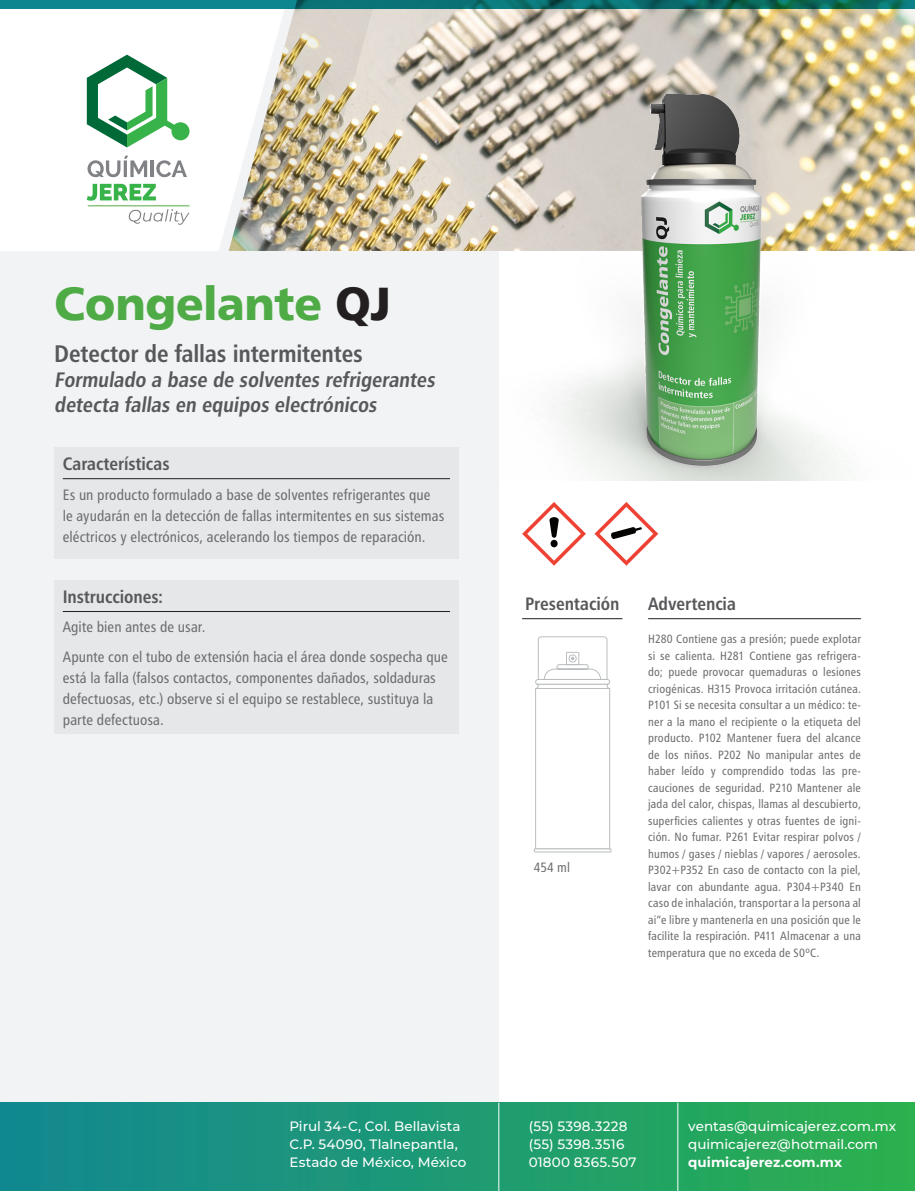
<style>
.page{position:relative;width:915px;height:1191px;background:#fff}
.page>*{position:absolute;margin:0;border:0;box-sizing:border-box;transform-origin:0 0}
.t1{font:46.5px "Humanist 777 BT Black B";letter-spacing:-.015em;color:#4fab46}
.t2{font:24px "Humanist 777 BT Bold Condensed B";letter-spacing:-.005em;color:#57585a}
.t3{font:21px/25.2px "Humanist 777 BT Bold Condensed B";color:#57585a}
.t4{font:18px "Humanist 777 BT Bold Condensed B";letter-spacing:-.005em;color:#57585a}
.t5{font:15px/21px "Humanist 777 BT Roman Condensed B";letter-spacing:.005em;color:#6c6d70}
.t6{font:500 13.5px/18px "Montserrat";letter-spacing:.005em;color:#fff}
.t7{font:700 13.5px "Montserrat";letter-spacing:.005em;color:#fff}
.t8{font:13.5px "Humanist 777 BT Roman Condensed B";color:#6c6d70}
.t9{font:12px/16.5px "Humanist 777 BT Roman Condensed B";letter-spacing:.01em;color:#6c6d70;text-align:justify}
.s1{color:#231f20}
</style>
<div class="page">
<div style="left:0;top:251px;width:498px;height:852px;background:#f2f3f4"></div>
<div style="left:0;top:1102px;width:914px;height:89px;background:linear-gradient(to right,#118793,#2cb04f)"></div>
<hr style="left:498px;top:1102px;width:1px;height:89px;background:#fff">
<hr style="left:677px;top:1102px;width:1px;height:89px;background:#fff">
<img style="left:373px;top:9px;width:541px;height:242px">
<svg style="left:0;top:0;width:914px;height:9px;background:#0b7475"></svg>
<img style="left:219px;top:9px;width:154px;height:242px">
<svg style="left:87px;top:55px;width:102px;height:92px"></svg>
<svg style="left:87px;top:156px;width:60px;height:21px"></svg>
<hr style="left:151px;top:160px;width:3px;height:17px;background:#808285">
<svg style="left:156px;top:160px;width:31px;height:17px"></svg>
<svg style="left:87px;top:184px;width:69px;height:17px"></svg>
<hr style="left:88px;top:205px;width:101px;height:1px;background:#54ab47">
<svg style="left:129px;top:209px;width:60px;height:16px"></svg>
<img style="left:498px;top:64px;width:416px;height:416px">
<div style="left:54px;top:447px;width:404px;height:111px;background:#e6e7e9"></div>
<hr style="left:63px;top:478px;width:387px;height:1px;background:#231f20">
<div style="left:54px;top:580px;width:404px;height:153px;background:#e6e7e9"></div>
<hr style="left:63px;top:611px;width:387px;height:1px;background:#231f20">
<hr style="left:522px;top:618px;width:100px;height:1px;background:#231f20">
<hr style="left:648px;top:618px;width:212px;height:1px;background:#231f20">
<div style="left:535px;top:688px;width:75px;height:161px;background:#fff;border:1px solid #babdbf"></div>
<svg style="left:535px;top:636px;width:75px;height:53px"></svg>
<div style="left:533px;top:848px;width:78px;height:4px;border:1px solid #babdbf"></div>
<svg style="left:594px;top:502px;width:64px;height:64px"></svg>
<svg style="left:522px;top:502px;width:63px;height:64px"></svg>
<div style="left:550px;top:540px;width:7px;height:7px;background:#040503;border-radius:50%"></div>
<p class="t1" style="left:54px;top:274px;width:338px">Congelante <span class="s1">QJ</span></p>
<p class="t2" style="left:54px;top:338px;width:310px">Detector de fallas intermitentes</p>
<p class="t3" style="left:54px;top:366px;width:385px">Formulado a base de solventes refrigerantes detecta fallas en equipos electrónicos</p>
<p class="t4" style="left:63px;top:452px;width:108px">Características</p>
<p class="t5" style="left:63px;top:483px;width:383px">Es un producto formulado a base de solventes refrigerantes que le ayudarán en la detección de fallas intermitentes en sus sistemas eléctricos y electrónicos, acelerando los tiempos de reparación.</p>
<p class="t4" style="left:63px;top:585px;width:102px">Instrucciones:</p>
<p class="t5" style="left:63px;top:616px;width:144px">Agite bien antes de usar.</p>
<p class="t5" style="left:63px;top:646px;width:386px">Apunte con el tubo de extensión hacia el área donde sospecha que está la falla (falsos contactos, componentes dañados, soldaduras defectuosas, etc.) observe si el equipo se restablece, sustituya la parte defectuosa.</p>
<p class="t4" style="left:525px;top:592px;width:96px">Presentación</p>
<p class="t4" style="left:648px;top:592px;width:89px">Advertencia</p>
<p class="t9" style="left:648px;top:630px;width:214px">H280 Contiene gas a presión; puede explotar si se calienta. H281 Contiene gas refrigera&shy;do; puede provocar quemaduras o lesiones criogénicas. H315 Provoca irritación cutánea.<br>P101 Si se necesita consultar a un médico: te&shy;ner a la mano el recipiente o la etiqueta del producto. P102 Mantener fuera del alcance de los niños. P202 No manipular antes de haber leído y comprendido todas las pre&shy;cauciones de seguridad. P210 Mantener ale jada del calor, chispas, llamas al descubierto, superficies calientes y otras fuentes de igni&shy;ción. No fumar. P261 Evitar respirar polvos / humos / gases / nieblas / vapores / aerosoles.<br>P302+P352 En caso de contacto con la piel, lavar con abundante agua. P304+P340 En caso de inhalación, transportar a la persona al ai”e libre y mantenerla en una posición que le facilite la respiración. P411 Almacenar a una temperatura que no exceda de S0ºC.</p>
<p class="t8" style="left:533px;top:859px;width:38px">454 ml</p>
<p class="t6" style="left:289px;top:1116px;width:178px">Pirul 34-C, Col. Bellavista<br>C.P. 54090, Tlalnepantla,<br>Estado de México, México</p>
<p class="t6" style="left:528px;top:1116px;width:109px">(55) 5398.3228 (55) 5398.3516<br>01800 8365.507</p>
<p class="t6" style="left:688px;top:1116px;width:209px">ventas@quimicajerez.com.mx quimicajerez@hotmail.com</p>
<p class="t7" style="left:688px;top:1152px;width:155px">quimicajerez.com.mx</p>
</div>
